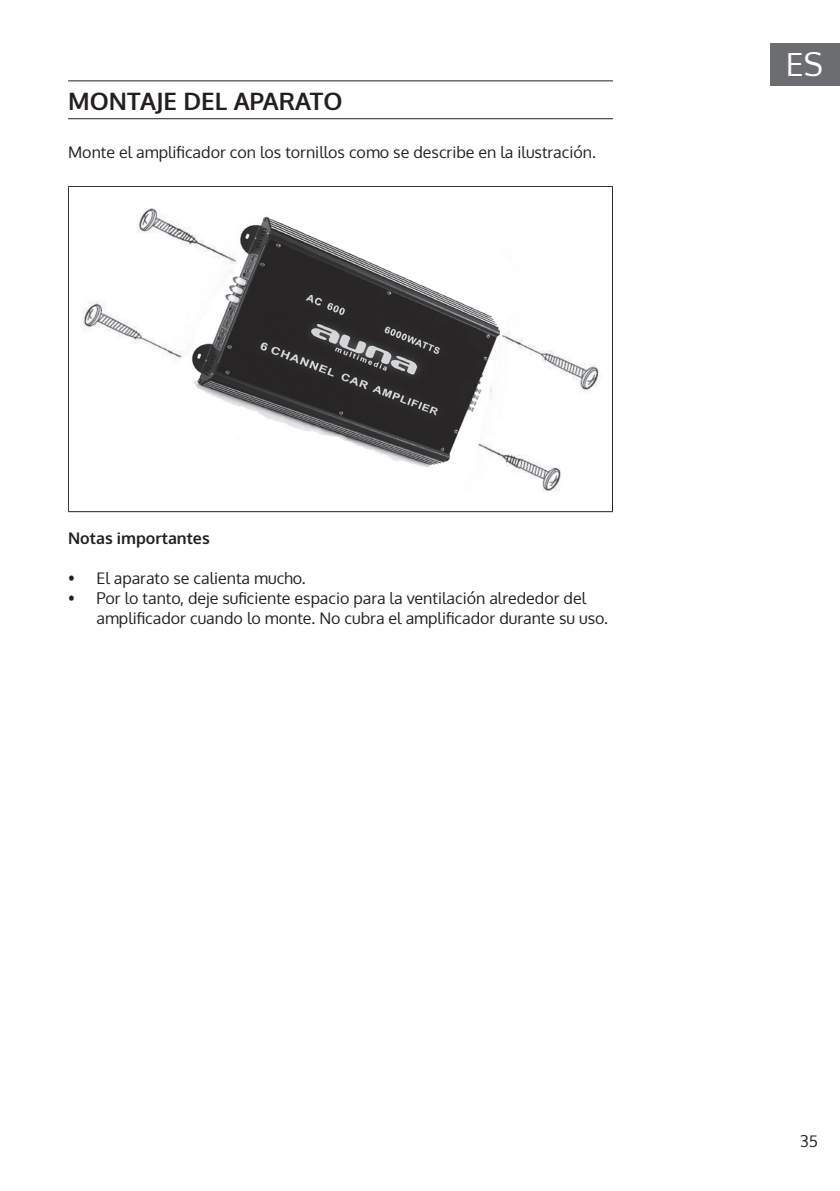
<style>
.page{position:relative;width:840px;height:1191px;background:#fff}
.page>*{position:absolute;margin:0;border:0;box-sizing:border-box;transform-origin:0 0}
.t1{font:32px "Oxygen";color:#fff}
.t2{font:700 24px "Oxygen";color:#231f20}
.t3{font:16px/20px "Oxygen";color:#231f20}
.t4{font:700 16px "Oxygen";color:#231f20}
</style>
<div class="page">
<div style="left:770px;top:43px;width:69px;height:42px;background:#6c6d70"></div>
<hr style="left:68px;top:80px;width:544px;height:1px;background:#231f20">
<hr style="left:68px;top:118px;width:544px;height:1px;background:#231f20">
<hr style="left:68px;top:186px;width:544px;height:1px;background:#231f20">
<hr style="left:68px;top:187px;width:1px;height:324px;background:#231f20">
<hr style="left:611px;top:187px;width:1px;height:324px;background:#231f20">
<hr style="left:68px;top:511px;width:544px;height:1px;background:#231f20">
<img style="left:82px;top:208px;width:519px;height:283px">
<h2 class="t2" style="left:68px;top:86px;width:276px">MONTAJE DEL APARATO</h2>
<p class="t3" style="left:68px;top:142px;width:529px">Monte el amplificador con los tornillos como se describe en la ilustración.</p>
<p class="t4" style="left:68px;top:528px;width:143px">Notas importantes</p>
<p class="t3" style="left:68px;top:568px;width:239px">• El aparato se calienta mucho.</p>
<p class="t3" style="left:96px;top:588px;width:513px;text-indent:-28px">• Por lo tanto, deje suficiente espacio para la ventilación alrededor del amplificador cuando lo monte. No cubra el amplificador durante su uso.</p>
<h1 class="t1" style="left:785px;top:43px;width:39px">ES</h1>
<p class="t3" style="left:799px;top:1130px;width:19px">35</p>
</div>
